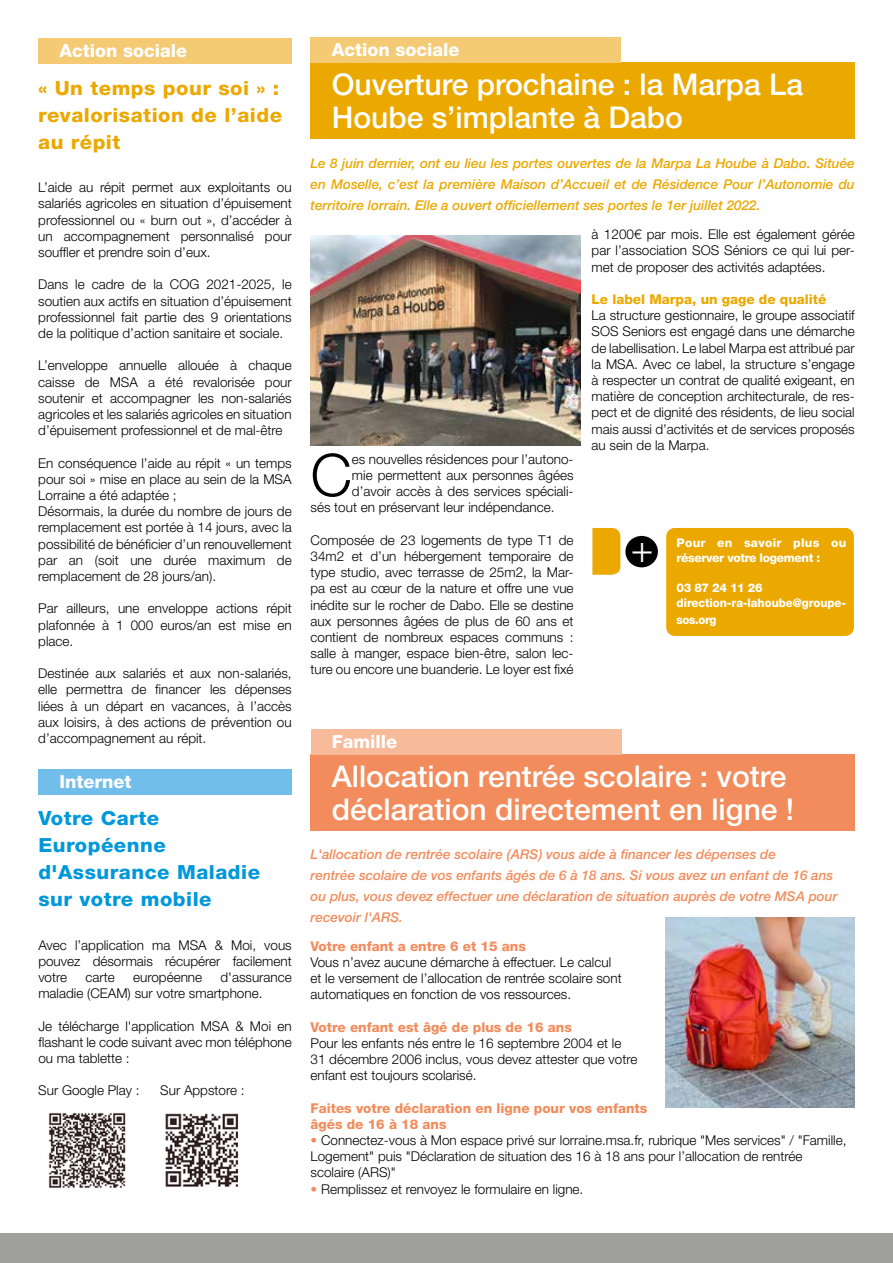
<style>
.page{position:relative;width:893px;height:1263px;background:#fff}
.page>*{position:absolute;margin:0;border:0;box-sizing:border-box;transform-origin:0 0}
.t1{font:300 58.95px "Helvetica Neue LT Std";color:#000}
.t2{font:300 37.8px "Helvetica Neue LT Std";color:#fff}
.t3{font:500 30px/33px "Helvetica Neue LT Std";color:#fff}
.t4{font:800 19.5px/27px "Helvetica Neue LT Std";letter-spacing:.025em;color:#0098da;scale:1.04 1}
.t5{font:800 19.5px/27px "Helvetica Neue LT Std";letter-spacing:.025em;color:#eba900;scale:1.04 1}
.t6{font:800 18px "Helvetica Neue LT Std";color:#fff}
.t7{font:300 13.5px/16.2px "Helvetica Neue LT Std";color:#000;text-align:justify}
.t8{font:italic 500 13.5px/21px "Helvetica Neue LT Std";color:#f28c5c}
.t9{font:italic 500 13.5px/21px "Helvetica Neue LT Std";color:#eba900;text-align:justify}
.t10{font:800 13.5px/16.2px "Helvetica Neue LT Std";color:#f28c5c}
.t11{font:800 13.5px "Helvetica Neue LT Std";color:#eba900}
.t12{font:800 12px/15px "Helvetica Neue LT Std";letter-spacing:-.03em;color:#fff}
.t13{font:800 12px/15px "Helvetica Neue LT Std";letter-spacing:-.005em;color:#fff}
.t14{font:800 12px "Helvetica Neue LT Std";letter-spacing:-.005em;color:#fff;scale:.95 1}
.s1{color:#f28c5c}
</style>
<div class="page">
<div style="left:0;top:1233px;width:893px;height:30px;background:#9d9d9c"></div>
<div style="left:310px;top:63px;width:545px;height:76px;background:#eba900"></div>
<div style="left:310px;top:37px;width:311px;height:26px;background:#f5ca74"></div>
<div style="left:666px;top:528px;width:188px;height:108px;background:#eba900;border-radius:9px"></div>
<svg style="left:592px;top:528px;width:28px;height:47px"></svg>
<div style="left:625px;top:536px;width:33px;height:31px;background:#000;border-radius:50%"></div>
<div style="left:38px;top:38px;width:254px;height:26px;background:#f5ca74"></div>
<img style="left:310px;top:236px;width:270px;height:210px">
<div style="left:38px;top:769px;width:254px;height:25px;background:#72beeb"></div>
<img style="left:48px;top:1112px;width:78px;height:77px">
<img style="left:165px;top:1113px;width:74px;height:74px">
<div style="left:310px;top:755px;width:545px;height:76px;background:#f28c5c"></div>
<div style="left:310px;top:729px;width:311px;height:26px;background:#f8bb9a"></div>
<img style="left:666px;top:917px;width:189px;height:190px">
<h3 class="t6" style="left:60px;top:40px;width:129px">Action sociale</h3>
<h3 class="t5" style="left:38px;top:74px;width:236px">« Un temps pour soi » : revalorisation de l’aide au répit</h3>
<p class="t7" style="left:38px;top:179px;width:255px">L’aide au répit permet aux exploitants ou salariés agricoles en situation d’épuisement professionnel ou « burn out », d’accéder à un accompagnement personnalisé pour souffler et prendre soin d’eux.</p>
<p class="t7" style="left:38px;top:276px;width:255px">Dans le cadre de la COG 2021-2025, le soutien aux actifs en situation d’épuisement professionnel fait partie des 9 orientations de la politique d’action sanitaire et sociale.</p>
<p class="t7" style="left:38px;top:357px;width:255px">L’enveloppe annuelle allouée à chaque caisse de MSA a été revalorisée pour soutenir et accompagner les non-salariés agricoles et les salariés agricoles en situation d’épuisement professionnel et de mal-être</p>
<p class="t7" style="left:38px;top:454px;width:255px;text-align:left">En conséquence l’aide au répit « un temps pour soi » mise en place au sein de la MSA Lorraine a été adaptée ;<br>Désormais, la durée du nombre de jours de remplacement est portée à 14 jours, avec la possibilité de bénéficier d’un renouvellement par an (soit une durée maximum de remplacement de 28 jours/an).</p>
<p class="t7" style="left:38px;top:600px;width:255px">Par ailleurs, une enveloppe actions répit plafonnée à 1 000 euros/an est mise en place.</p>
<p class="t7" style="left:38px;top:665px;width:255px">Destinée aux salariés et aux non-salariés, elle permettra de financer les dépenses liées à un départ en vacances, à l’accès aux loisirs, à des actions de prévention ou d’accompagnement au répit.</p>
<h3 class="t6" style="left:60px;top:771px;width:74px">Internet</h3>
<h3 class="t4" style="left:38px;top:805px;width:215px">Votre Carte<br>Européenne d'Assurance Maladie sur votre mobile</h3>
<p class="t7" style="left:38px;top:936px;width:255px">Avec l’application ma MSA &amp; Moi, vous pouvez désormais récupérer facilement votre</p>
<p class="t7" style="left:86px;top:969px;width:31px">carte</p>
<p class="t7" style="left:133px;top:969px;width:71px">européenne</p>
<p class="t7" style="left:38px;top:969px;width:255px;text-indent:182px">d'assurance maladie (CEAM) sur votre smartphone.</p>
<p class="t7" style="left:38px;top:1017px;width:255px">Je télécharge l'application MSA &amp; Moi en flashant le code suivant avec mon téléphone ou ma tablette :</p>
<p class="t7" style="left:38px;top:1082px;width:103px">Sur Google Play :</p>
<p class="t7" style="left:160px;top:1082px;width:86px">Sur Appstore :</p>
<h3 class="t6" style="left:332px;top:39px;width:129px">Action sociale</h3>
<h3 class="t3" style="left:332px;top:68px;width:473px">Ouverture prochaine : la Marpa La<br>Hoube s’implante à Dabo</h3>
<p class="t9" style="left:310px;top:152px;width:546px">Le 8 juin dernier, ont eu lieu les portes ouvertes de la Marpa La Hoube à Dabo. Située en Moselle, c’est la première Maison d’Accueil et de Résidence Pour l’Autonomie du territoire lorrain. Elle a ouvert officiellement ses portes le 1er juillet 2022.</p>
<h1 class="t1" style="left:310px;top:439px;width:43px">C</h1>
<p class="t7" style="left:352px;top:450px;width:223px">es nouvelles résidences pour l’autono-</p>
<p class="t7" style="left:352px;top:467px;width:223px">mie permettent aux personnes âgées</p>
<p class="t7" style="left:352px;top:483px;width:223px">d’avoir accès à des services spéciali-</p>
<p class="t7" style="left:311px;top:499px;width:246px">sés tout en préservant leur indépendance.</p>
<p class="t7" style="left:311px;top:531px;width:265px">Composée de 23 logements de type T1 de 34m2 et d’un hébergement temporaire de type studio, avec terrasse de 25m2, la Mar&shy;pa est au cœur de la nature et offre une vue inédite sur le rocher de Dabo. Elle se destine aux personnes âgées de plus de 60 ans et contient de nombreux espaces communs : salle à manger, espace bien-être, salon lec&shy;ture ou encore une buanderie. Le loyer est fixé</p>
<p class="t7" style="left:592px;top:226px;width:265px">à 1200€ par mois. Elle est également gérée par l’association SOS Séniors ce qui lui per&shy;met de proposer des activités adaptées.</p>
<p class="t11" style="left:592px;top:291px;width:236px">Le label Marpa, un gage de qualité</p>
<p class="t7" style="left:592px;top:307px;width:265px">La structure gestionnaire, le groupe associatif SOS Seniors est engagé dans une démarche de labellisation. Le label Marpa est attribué par la MSA. Avec ce label, la structure s’engage à respecter un contrat de qualité exigeant, en matière de conception architecturale, de res&shy;pect et de dignité des résidents, de lieu social mais aussi d’activités et de services proposés au sein de la Marpa.</p>
<h2 class="t2" style="left:631px;top:525px;width:24px">+</h2>
<p class="t12" style="left:677px;top:535px;width:171px">Pour en savoir plus ou réserver votre logement :</p>
<p class="t13" style="left:677px;top:580px;width:171px">03 87 24 11 26 direction-ra-lahoube@groupe-</p>
<p class="t14" style="left:677px;top:612px;width:43px">sos.org</p>
<h3 class="t6" style="left:332px;top:731px;width:67px">Famille</h3>
<h3 class="t3" style="left:332px;top:760px;width:464px">Allocation rentrée scolaire : votre déclaration directement en ligne !</h3>
<p class="t8" style="left:310px;top:843px;width:529px">L'allocation de rentrée scolaire (ARS) vous aide à financer les dépenses de<br>rentrée scolaire de vos enfants âgés de 6 à 18 ans. Si vous avez un enfant de 16 ans ou plus, vous devez effectuer une déclaration de situation auprès de votre MSA pour recevoir l'ARS.</p>
<p class="t10" style="left:310px;top:938px;width:217px">Votre enfant a entre 6 et 15 ans</p>
<p class="t7" style="left:310px;top:954px;width:313px;text-align:left">Vous n’avez aucune démarche à effectuer. Le calcul et le versement de l’allocation de rentrée scolaire sont automatiques en fonction de vos ressources.</p>
<p class="t10" style="left:310px;top:1019px;width:263px">Votre enfant est âgé de plus de 16 ans</p>
<p class="t7" style="left:310px;top:1035px;width:328px;text-align:left">Pour les enfants nés entre le 16 septembre 2004 et le<br>31 décembre 2006 inclus, vous devez attester que votre enfant est toujours scolarisé.</p>
<p class="t10" style="left:310px;top:1100px;width:338px">Faites votre déclaration en ligne pour vos enfants âgés de 16 à 18 ans</p>
<p class="t7" style="left:310px;top:1132px;width:537px;text-align:left"><span class="s1">•</span> Connectez-vous à Mon espace privé sur lorraine.msa.fr, rubrique "Mes services" / "Famille,<br>Logement" puis "Déclaration de situation des 16 à 18 ans pour l’allocation de rentrée scolaire (ARS)"</p>
<p class="t7" style="left:310px;top:1180px;width:274px"><span class="s1">•</span> Remplissez et renvoyez le formulaire en ligne.</p>
</div>
